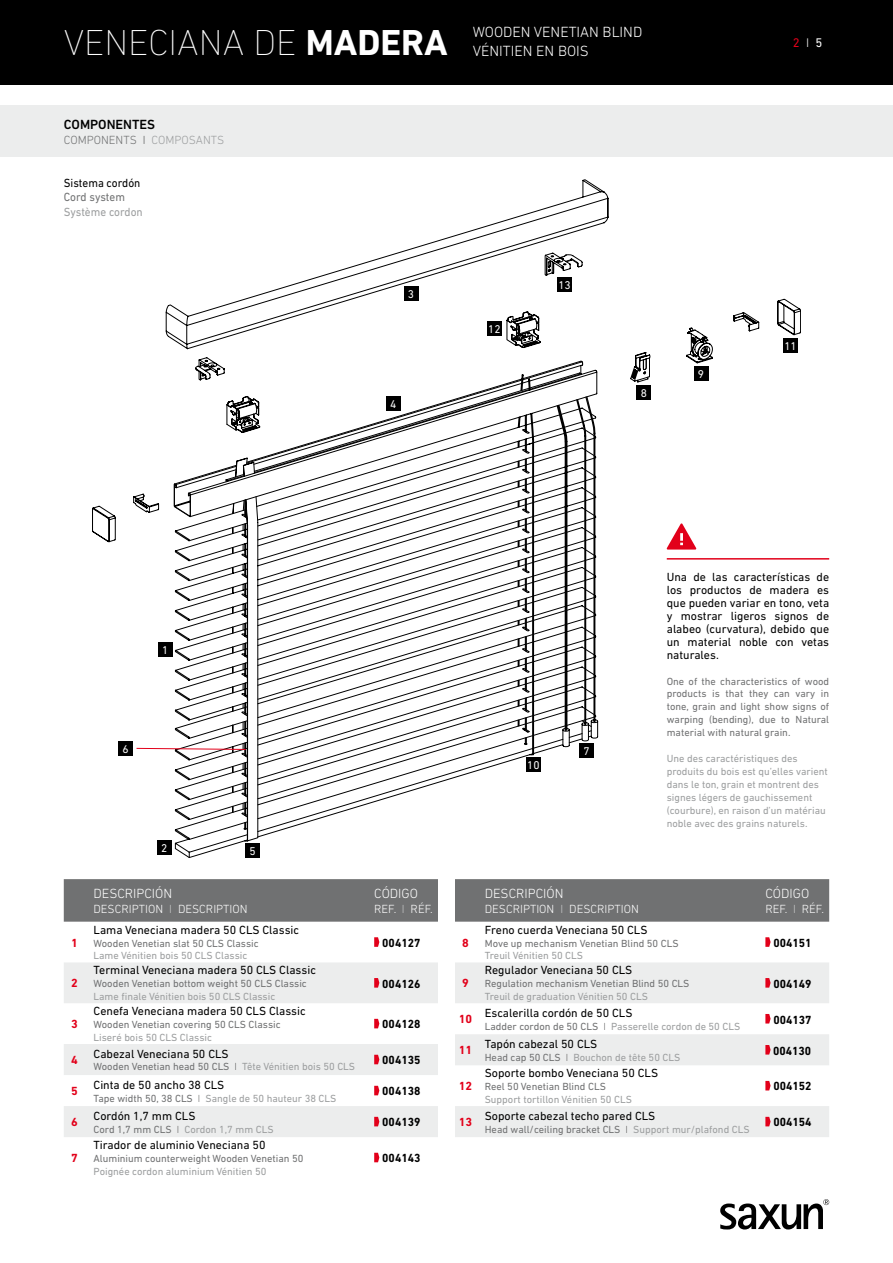
<style>
.page{position:relative;width:893px;height:1263px;background:#fff}
.page>*{position:absolute;margin:0;border:0;box-sizing:border-box;transform-origin:0 0}
.t1{font:200 36.75px "DIN Next LT Pro";color:#fff}
.t2{font:300 15px/18px "DIN Next LT Pro";color:#fff}
.t3{font:300 13.5px "DIN Next LT Pro";color:#fff}
.t4{font:500 13.5px "DIN Next LT Pro";color:#000}
.t5{font:12.75px "DIN Next LT Pro";color:#e2001a}
.t6{font:12px/12.9px "DIN Next LT Pro";color:#000;text-align:justify}
.t7{font:700 12px "DIN Next LT Pro";color:#000;scale:.95 1}
.t8{font:300 12px "DIN Next LT Pro";color:#fff}
.t9{font:300 12px "DIN Next LT Pro";color:#707172}
.t10{font:700 12px "DIN Next LT Pro";color:#e2001a}
.t11{font:12px "DIN Next LT Pro";color:#000;scale:.95 1}
.t12{font:12px "DIN Next LT Pro";color:#9c9e9f;scale:.95 1}
.t13{font:12px "DIN Next LT Pro";color:#707172;scale:.95 1}
.t14{font:11.4px "DIN Next LT Pro";color:#fff}
.t15{font:10.5px/12.9px "DIN Next LT Pro";color:#9c9e9f}
.t16{font:10.5px/12.9px "DIN Next LT Pro";color:#707172;text-align:justify}
.s1{font-weight:700}
.s2{font-weight:300;color:#fff}
.s3{color:#fff}
.s4{font-weight:200;color:#000}
.s5{color:#9c9e9f}
.s6{font-weight:200}
.s7{color:#707172}
</style>
<div class="page">
<div style="left:0;top:0;width:893px;height:85px;background:#000"></div>
<svg style="left:720px;top:1199px;width:109px;height:30px"></svg>
<div style="left:64px;top:879px;width:374px;height:43px;background:#707172"></div>
<svg style="left:64px;top:962px;width:374px;height:175px;fill:#eceded"></svg>
<svg style="left:374px;top:937px;width:5px;height:10px"></svg>
<svg style="left:374px;top:978px;width:5px;height:9px"></svg>
<svg style="left:374px;top:1019px;width:5px;height:9px"></svg>
<svg style="left:374px;top:1055px;width:5px;height:9px"></svg>
<svg style="left:374px;top:1086px;width:5px;height:9px"></svg>
<svg style="left:374px;top:1117px;width:5px;height:9px"></svg>
<svg style="left:374px;top:1153px;width:5px;height:9px"></svg>
<div style="left:455px;top:879px;width:374px;height:43px;background:#707172"></div>
<svg style="left:455px;top:962px;width:374px;height:175px;fill:#eceded"></svg>
<svg style="left:765px;top:937px;width:6px;height:10px"></svg>
<svg style="left:765px;top:978px;width:6px;height:9px"></svg>
<svg style="left:765px;top:1014px;width:6px;height:9px"></svg>
<svg style="left:765px;top:1045px;width:6px;height:9px"></svg>
<svg style="left:765px;top:1081px;width:6px;height:9px"></svg>
<svg style="left:765px;top:1117px;width:6px;height:9px"></svg>
<div style="left:0;top:106px;width:893px;height:51px;background:#eceded"></div>
<hr style="left:667px;top:558px;width:162px;height:2px;background:#e2001a">
<svg style="left:396px;top:179px;width:405px;height:558px"></svg>
<svg style="left:135px;top:258px;width:463px;height:600px"></svg>
<div style="left:158px;top:642px;width:14px;height:15px;background:#000"></div>
<div style="left:157px;top:840px;width:14px;height:15px;background:#000"></div>
<div style="left:404px;top:287px;width:14px;height:14px;background:#000"></div>
<div style="left:386px;top:396px;width:14px;height:15px;background:#000"></div>
<div style="left:245px;top:843px;width:15px;height:15px;background:#000"></div>
<div style="left:118px;top:741px;width:15px;height:14px;background:#000"></div>
<div style="left:579px;top:743px;width:15px;height:14px;background:#000"></div>
<div style="left:694px;top:366px;width:14px;height:15px;background:#000"></div>
<div style="left:526px;top:757px;width:15px;height:15px;background:#000"></div>
<div style="left:783px;top:338px;width:15px;height:15px;background:#000"></div>
<div style="left:487px;top:322px;width:15px;height:14px;background:#000"></div>
<div style="left:557px;top:278px;width:15px;height:14px;background:#000"></div>
<div style="left:637px;top:385px;width:14px;height:15px;background:#000"></div>
<svg style="left:136px;top:748px;width:111px;height:2px"></svg>
<h2 class="t2" style="left:473px;top:23px;width:171px">WOODEN VENETIAN BLIND<br>VÉNITIEN EN BOIS</h2>
<h1 class="t1" style="left:64px;top:21px;width:386px">VENECIANA DE <span class="s1">MADERA</span></h1>
<p class="t5" style="left:793px;top:35px;width:31px">2 <span class="s2">I</span> <span class="s3">5</span></p>
<p class="t4" style="left:64px;top:117px;width:93px">COMPONENTES</p>
<p class="t9" style="left:64px;top:133px;width:162px">COMPONENTS <span class="s4">I</span> <span class="s5">COMPOSANTS</span></p>
<p class="t11" style="left:64px;top:176px;width:82px">Sistema cordón</p>
<p class="t13" style="left:64px;top:190px;width:66px">Cord system</p>
<p class="t12" style="left:64px;top:205px;width:85px">Système cordon</p>
<p class="t14" style="left:408px;top:288px;width:8px">3</p>
<p class="t14" style="left:390px;top:397px;width:8px">4</p>
<p class="t14" style="left:488px;top:323px;width:14px">12</p>
<p class="t14" style="left:558px;top:279px;width:14px">13</p>
<p class="t14" style="left:641px;top:386px;width:8px">8</p>
<p class="t14" style="left:698px;top:367px;width:8px">9</p>
<p class="t14" style="left:784px;top:339px;width:14px">11</p>
<p class="t14" style="left:162px;top:643px;width:8px">1</p>
<p class="t14" style="left:123px;top:742px;width:8px">6</p>
<p class="t14" style="left:583px;top:744px;width:8px">7</p>
<p class="t14" style="left:161px;top:841px;width:8px">2</p>
<p class="t14" style="left:250px;top:844px;width:8px">5</p>
<p class="t3" style="left:94px;top:886px;width:80px">DESCRIPCIÓN</p>
<p class="t8" style="left:94px;top:902px;width:156px">DESCRIPTION <span class="s6">I</span> DESCRIPTION</p>
<p class="t3" style="left:374px;top:886px;width:45px">CÓDIGO</p>
<p class="t8" style="left:374px;top:902px;width:60px">REF. <span class="s6">I</span> RÉF.</p>
<p class="t14" style="left:527px;top:759px;width:14px">10</p>
<p class="t3" style="left:485px;top:886px;width:80px">DESCRIPCIÓN</p>
<p class="t8" style="left:485px;top:902px;width:156px">DESCRIPTION <span class="s6">I</span> DESCRIPTION</p>
<p class="t6" style="left:667px;top:571px;width:164px">Una de las características de los productos de madera es que pueden variar en tono, veta y mostrar ligeros signos de alabeo (curvatura), debido que un material noble con vetas naturales.</p>
<p class="t16" style="left:667px;top:674px;width:164px">One of the characteristics of wood products is that they can vary in tone, grain and light show signs of warping (bending), due to Natural material with natural grain.</p>
<p class="t15" style="left:667px;top:752px;width:163px">Une des caractéristiques des produits du bois est qu’elles varient dans le ton, grain et montrent des signes légers de gauchissement (courbure), en raison d’un matériau noble avec des grains naturels.</p>
<p class="t3" style="left:765px;top:886px;width:45px">CÓDIGO</p>
<p class="t8" style="left:765px;top:902px;width:60px">REF. <span class="s6">I</span> RÉF.</p>
<p class="t10" style="left:71px;top:935px;width:8px">1</p>
<p class="t6" style="left:94px;top:923px;width:207px">Lama Veneciana madera 50 CLS Classic</p>
<p class="t16" style="left:94px;top:936px;width:167px">Wooden Venetian slat 50 CLS Classic</p>
<p class="t15" style="left:94px;top:949px;width:155px">Lame Vénitien bois 50 CLS Classic</p>
<p class="t7" style="left:382px;top:936px;width:42px">004127</p>
<p class="t10" style="left:462px;top:935px;width:8px">8</p>
<p class="t6" style="left:485px;top:923px;width:164px">Freno cuerda Veneciana 50 CLS</p>
<p class="t16" style="left:485px;top:936px;width:195px">Move up mechanism Venetian Blind 50 CLS</p>
<p class="t15" style="left:485px;top:949px;width:100px">Treuil Vénitien 50 CLS</p>
<p class="t7" style="left:773px;top:936px;width:42px">004151</p>
<p class="t10" style="left:71px;top:976px;width:8px">2</p>
<p class="t6" style="left:94px;top:964px;width:224px">Terminal Veneciana madera 50 CLS Classic</p>
<p class="t16" style="left:94px;top:977px;width:215px">Wooden Venetian bottom weight 50 CLS Classic</p>
<p class="t15" style="left:94px;top:990px;width:183px">Lame finale Vénitien bois 50 CLS Classic</p>
<p class="t7" style="left:382px;top:976px;width:42px">004126</p>
<p class="t10" style="left:462px;top:976px;width:8px">9</p>
<p class="t6" style="left:485px;top:964px;width:149px">Regulador Veneciana 50 CLS</p>
<p class="t16" style="left:485px;top:977px;width:206px">Regulation mechanism Venetian Blind 50 CLS</p>
<p class="t15" style="left:485px;top:990px;width:165px">Treuil de graduation Vénitien 50 CLS</p>
<p class="t7" style="left:773px;top:976px;width:42px">004149</p>
<p class="t10" style="left:71px;top:1017px;width:8px">3</p>
<p class="t6" style="left:94px;top:1004px;width:214px">Cenefa Veneciana madera 50 CLS Classic</p>
<p class="t16" style="left:94px;top:1018px;width:189px">Wooden Venetian covering 50 CLS Classic</p>
<p class="t15" style="left:94px;top:1031px;width:120px">Liseré bois 50 CLS Classic</p>
<p class="t7" style="left:382px;top:1017px;width:42px">004128</p>
<p class="t10" style="left:71px;top:1053px;width:8px">4</p>
<p class="t6" style="left:94px;top:1047px;width:137px">Cabezal Veneciana 50 CLS</p>
<p class="t16" style="left:94px;top:1060px;width:263px">Wooden Venetian head 50 CLS <span class="s4">I</span> <span class="s5">Tête Vénitien bois 50 CLS</span></p>
<p class="t7" style="left:382px;top:1053px;width:42px">004135</p>
<p class="t10" style="left:71px;top:1084px;width:8px">5</p>
<p class="t6" style="left:94px;top:1078px;width:132px">Cinta de 50 ancho 38 CLS</p>
<p class="t15" style="left:94px;top:1091px;width:244px"><span class="s7">Tape width 50, 38 CLS</span> <span class="s4">I</span> Sangle de 50 hauteur 38 CLS</p>
<p class="t7" style="left:382px;top:1084px;width:42px">004138</p>
<p class="t10" style="left:459px;top:1012px;width:15px">10</p>
<p class="t6" style="left:485px;top:1006px;width:149px">Escalerilla cordón de 50 CLS</p>
<p class="t15" style="left:485px;top:1019px;width:257px"><span class="s7">Ladder cordon de 50 CLS</span> <span class="s4">I</span> Passerelle cordon de 50 CLS</p>
<p class="t7" style="left:773px;top:1012px;width:42px">004137</p>
<p class="t10" style="left:459px;top:1043px;width:15px">11</p>
<p class="t6" style="left:485px;top:1037px;width:114px">Tapón cabezal 50 CLS</p>
<p class="t15" style="left:485px;top:1050px;width:197px"><span class="s7">Head cap 50 CLS</span> <span class="s4">I</span> Bouchon de tête 50 CLS</p>
<p class="t7" style="left:773px;top:1043px;width:42px">004130</p>
<p class="t10" style="left:459px;top:1079px;width:15px">12</p>
<p class="t6" style="left:485px;top:1066px;width:175px">Soporte bombo Veneciana 50 CLS</p>
<p class="t16" style="left:485px;top:1080px;width:123px">Reel 50 Venetian Blind CLS</p>
<p class="t15" style="left:485px;top:1093px;width:149px">Support tortillon Vénitien 50 CLS</p>
<p class="t7" style="left:773px;top:1079px;width:42px">004152</p>
<p class="t10" style="left:71px;top:1115px;width:8px">6</p>
<p class="t6" style="left:94px;top:1109px;width:103px">Cordón 1,7 mm CLS</p>
<p class="t15" style="left:94px;top:1122px;width:182px"><span class="s7">Cord 1,7 mm CLS</span> <span class="s4">I</span> Cordon 1,7 mm CLS</p>
<p class="t7" style="left:382px;top:1115px;width:42px">004139</p>
<p class="t10" style="left:459px;top:1115px;width:15px">13</p>
<p class="t6" style="left:485px;top:1109px;width:172px">Soporte cabezal techo pared CLS</p>
<p class="t16" style="left:485px;top:1122px;width:266px">Head wall/ceiling bracket CLS <span class="s4">I</span> <span class="s5">Support mur/plafond CLS</span></p>
<p class="t7" style="left:773px;top:1115px;width:42px">004154</p>
<p class="t10" style="left:71px;top:1151px;width:8px">7</p>
<p class="t6" style="left:94px;top:1138px;width:174px">Tirador de aluminio Veneciana 50</p>
<p class="t16" style="left:94px;top:1152px;width:212px">Aluminium counterweight Wooden Venetian 50</p>
<p class="t15" style="left:94px;top:1165px;width:174px">Poignée cordon aluminium Vénitien 50</p>
<p class="t7" style="left:382px;top:1151px;width:42px">004143</p>
</div>
